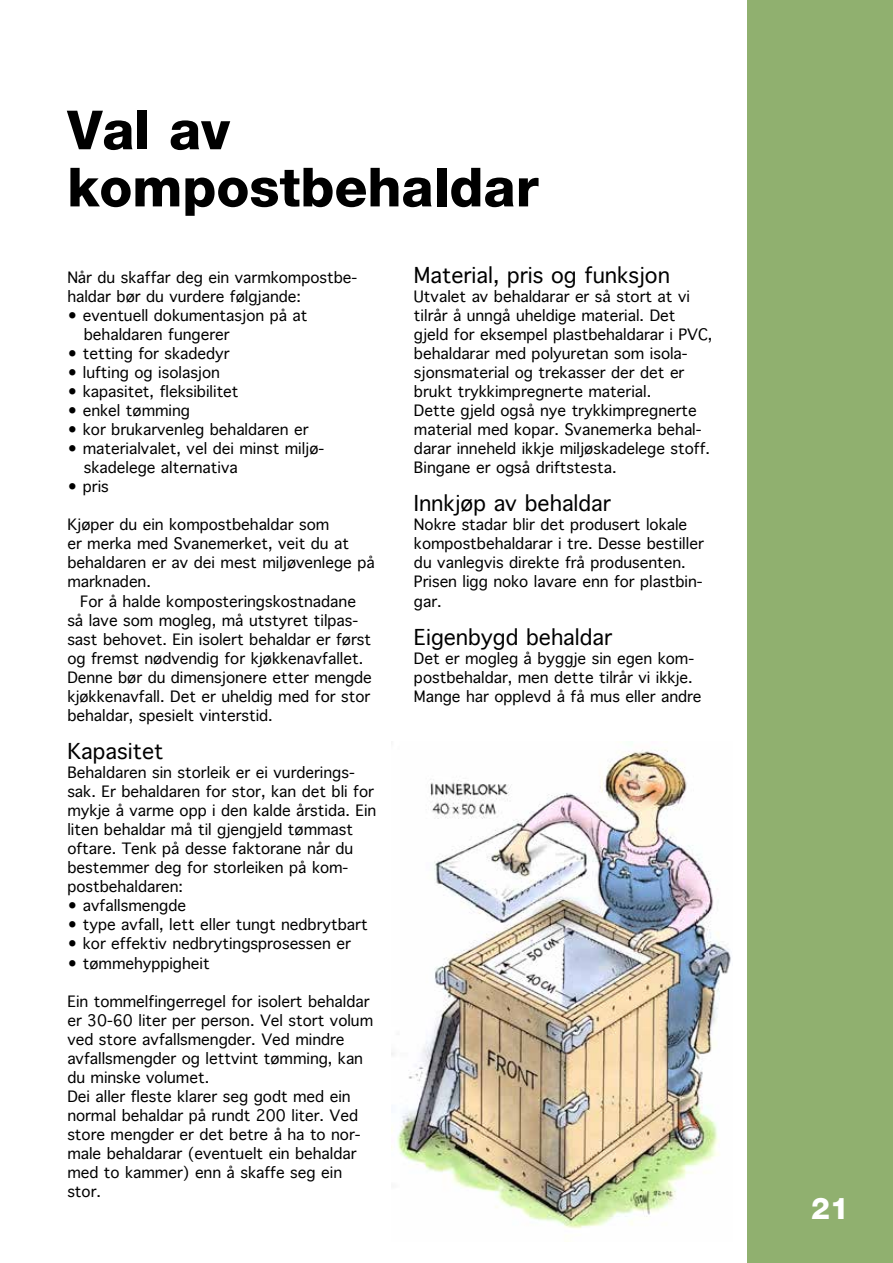
<style>
.page{position:relative;width:893px;height:1263px;background:#fff}
.page>*{position:absolute;margin:0;border:0;box-sizing:border-box;transform-origin:0 0}
.t1{font:800 54px/57.2px "Helvetica Neue LT Pro";color:#000}
.t2{font:800 30px "Helvetica Neue LT Pro";color:#fff}
.t3{font:21px "Geneva";color:#000}
.t4{font:15px/19px "Geneva";color:#000}
</style>
<div class="page">
<div style="left:747px;top:0;width:146px;height:1263px;background:#90b06f"></div>
<img style="left:391px;top:749px;width:340px;height:480px">
<h1 class="t1" style="left:67px;top:101px;width:473px">Val av kompostbehaldar</h1>
<p class="t4" style="left:67px;top:267px;width:291px">Når du skaffar deg ein varmkompostbe&shy;haldar bør du vurdere følgjande:</p>
<p class="t4" style="left:84px;top:305px;width:225px;text-indent:-16px">• eventuell dokumentasjon på at behaldaren fungerer</p>
<p class="t4" style="left:67px;top:343px;width:164px">• tetting for skadedyr</p>
<p class="t4" style="left:67px;top:363px;width:154px">• lufting og isolasjon</p>
<p class="t4" style="left:67px;top:382px;width:173px">• kapasitet, fleksibilitet</p>
<p class="t4" style="left:67px;top:401px;width:124px">• enkel tømming</p>
<p class="t4" style="left:67px;top:420px;width:243px">• kor brukarvenleg behaldaren er</p>
<p class="t4" style="left:84px;top:439px;width:242px;text-indent:-16px">• materialvalet, vel dei minst miljø&shy;skadelege alternativa</p>
<p class="t4" style="left:67px;top:477px;width:43px">• pris</p>
<p class="t4" style="left:67px;top:515px;width:309px">Kjøper du ein kompostbehaldar som<br>er merka med Svanemerket, veit du at behaldaren er av dei mest miljøvenlege på marknaden.</p>
<p class="t4" style="left:67px;top:591px;width:306px;text-indent:13px">For å halde komposteringskostnadane så lave som mogleg, må utstyret tilpas&shy;sast behovet. Ein isolert behaldar er først og fremst nødvendig for kjøkkenavfallet.<br>Denne bør du dimensjonere etter mengde kjøkkenavfall. Det er uheldig med for stor behaldar, spesielt vinterstid.</p>
<h3 class="t3" style="left:67px;top:738px;width:98px">Kapasitet</h3>
<p class="t4" style="left:67px;top:763px;width:310px">Behaldaren sin storleik er ei vurderings&shy;sak. Er behaldaren for stor, kan det bli for mykje å varme opp i den kalde årstida. Ein liten behaldar må til gjengjeld tømmast oftare. Tenk på desse faktorane når du bestemmer deg for storleiken på kom&shy;postbehaldaren:</p>
<p class="t4" style="left:67px;top:896px;width:120px">• avfallsmengde</p>
<p class="t4" style="left:67px;top:915px;width:302px">• type avfall, lett eller tungt nedbrytbart</p>
<p class="t4" style="left:67px;top:934px;width:285px">• kor effektiv nedbrytingsprosessen er</p>
<p class="t4" style="left:67px;top:953px;width:144px">• tømmehyppigheit</p>
<p class="t4" style="left:67px;top:991px;width:307px">Ein tommelfingerregel for isolert behaldar er 30-60 liter per person. Vel stort volum ved store avfallsmengder. Ved mindre avfallsmengder og lettvint tømming, kan du minske volumet.<br>Dei aller fleste klarer seg godt med ein normal behaldar på rundt 200 liter. Ved store mengder er det betre å ha to nor&shy;male behaldarar (eventuelt ein behaldar med to kammer) enn å skaffe seg ein stor.</p>
<h3 class="t3" style="left:414px;top:261px;width:257px">Material, pris og funksjon</h3>
<p class="t4" style="left:414px;top:286px;width:300px">Utvalet av behaldarar er så stort at vi tilrår å unngå uheldige material. Det gjeld for eksempel plastbehaldarar i PVC, behaldarar med polyuretan som isola&shy;sjonsmaterial og trekasser der det er brukt trykkimpregnerte material.<br>Dette gjeld også nye trykkimpregnerte material med kopar. Svanemerka behal&shy;darar inneheld ikkje miljøskadelege stoff.<br>Bingane er også driftstesta.</p>
<h3 class="t3" style="left:414px;top:490px;width:198px">Innkjøp av behaldar</h3>
<p class="t4" style="left:414px;top:515px;width:291px">Nokre stadar blir det produsert lokale kompostbehaldarar i tre. Desse bestiller du vanlegvis direkte frå produsenten.<br>Prisen ligg noko lavare enn for plastbin&shy;gar.</p>
<h3 class="t3" style="left:414px;top:623px;width:200px">Eigenbygd behaldar</h3>
<p class="t4" style="left:414px;top:648px;width:289px">Det er mogleg å byggje sin egen kom&shy;postbehaldar, men dette tilrår vi ikkje.<br>Mange har opplevd å få mus eller andre</p>
<h2 class="t2" style="left:811px;top:1190px;width:39px">21</h2>
</div>
